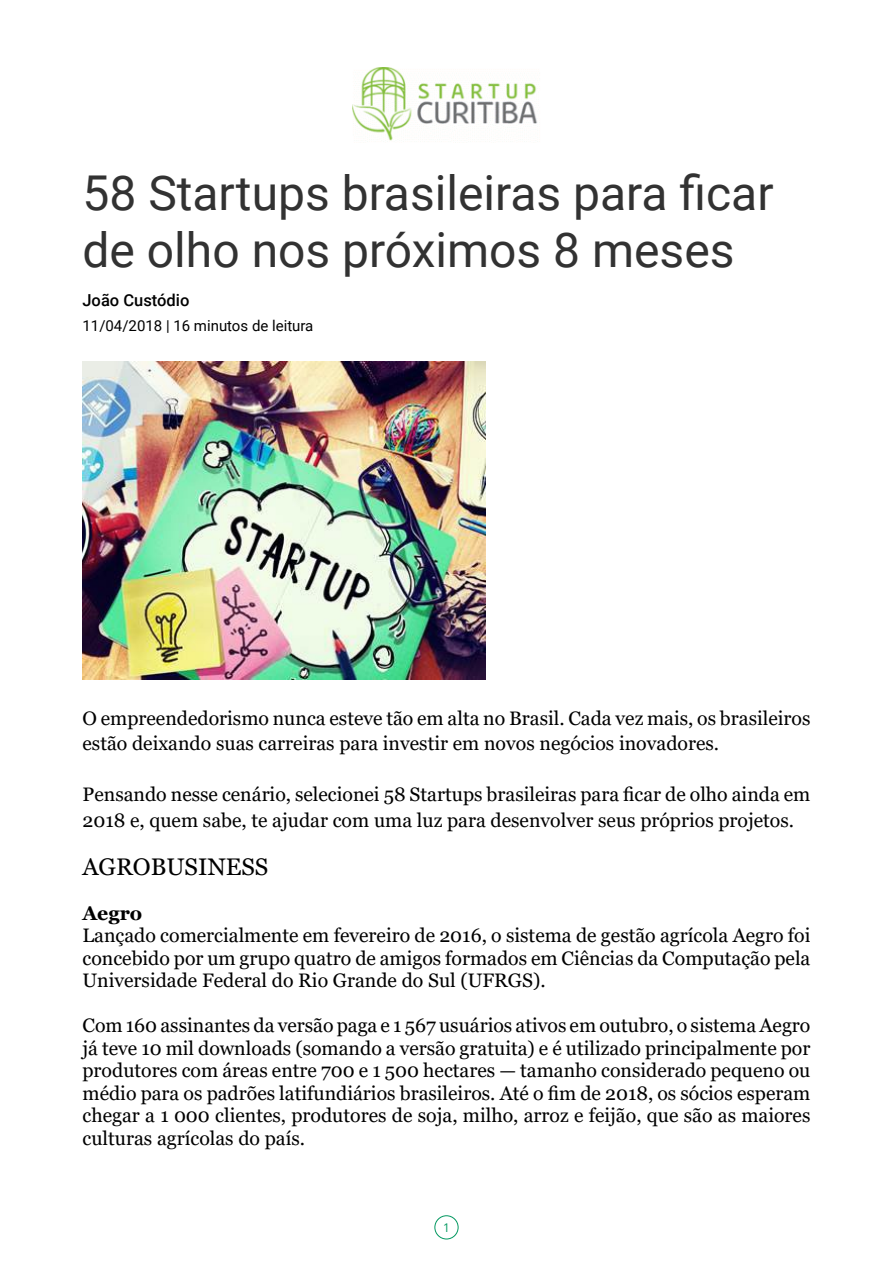
<style>
.page{position:relative;width:893px;height:1263px;background:#fff}
.page>*{position:absolute;margin:0;border:0;box-sizing:border-box;transform-origin:0 0}
.t1{font:48px/57px "Roboto";color:#323232}
.t2{font:24px "Georgia";color:#000}
.t3{font:19.5px/22.5px "Georgia";color:#000}
.t4{font:700 19.5px "Georgia";color:#000}
.t5{font:500 16.5px "Roboto";color:#000}
.t6{font:15px "Roboto";color:#000}
.t7{font:12px "Open Sans";color:#00975f}
</style>
<div class="page">
<div style="left:434px;top:1215px;width:24px;height:24px;border:1px solid #00975f;border-radius:50%"></div>
<img style="left:352px;top:68px;width:185px;height:73px">
<img style="left:82px;top:361px;width:403px;height:319px">
<h1 class="t1" style="left:82px;top:163px;width:693px">58 Startups brasileiras para ficar de olho nos próximos 8 meses</h1>
<p class="t5" style="left:82px;top:288px;width:108px">João Custódio</p>
<p class="t6" style="left:82px;top:316px;width:232px">11/04/2018 | 16 minutos de leitura</p>
<p class="t3" style="left:82px;top:705px;width:729px;line-height:25.5px">O empreendedorismo nunca esteve tão em alta no Brasil. Cada vez mais, os brasileiros estão deixando suas carreiras para investir em novos negócios inovadores.</p>
<p class="t3" style="left:82px;top:782px;width:729px;line-height:25.5px">Pensando nesse cenário, selecionei 58 Startups brasileiras para ficar de olho ainda em<br>2018 e, quem sabe, te ajudar com uma luz para desenvolver seus próprios projetos.</p>
<p class="t2" style="left:82px;top:852px;width:187px">AGROBUSINESS</p>
<p class="t4" style="left:82px;top:900px;width:61px">Aegro</p>
<p class="t3" style="left:82px;top:924px;width:729px;text-align:justify">Lançado comercialmente em fevereiro de 2016, o sistema de gestão agrícola Aegro foi concebido por um grupo quatro de amigos formados em Ciências da Computação pela Universidade Federal do Rio Grande do Sul (UFRGS).</p>
<p class="t3" style="left:82px;top:1014px;width:729px;text-align:justify">Com 160 assinantes da versão paga e 1 567 usuários ativos em outubro, o sistema Aegro já teve 10 mil downloads (somando a versão gratuita) e é utilizado principalmente por produtores com áreas entre 700 e 1 500 hectares — tamanho considerado pequeno ou médio para os padrões latifundiários brasileiros. Até o fim de 2018, os sócios esperam chegar a 1 000 clientes, produtores de soja, milho, arroz e feijão, que são as maiores culturas agrícolas do país.</p>
<p class="t7" style="left:443px;top:1219px;width:8px">1</p>
</div>
